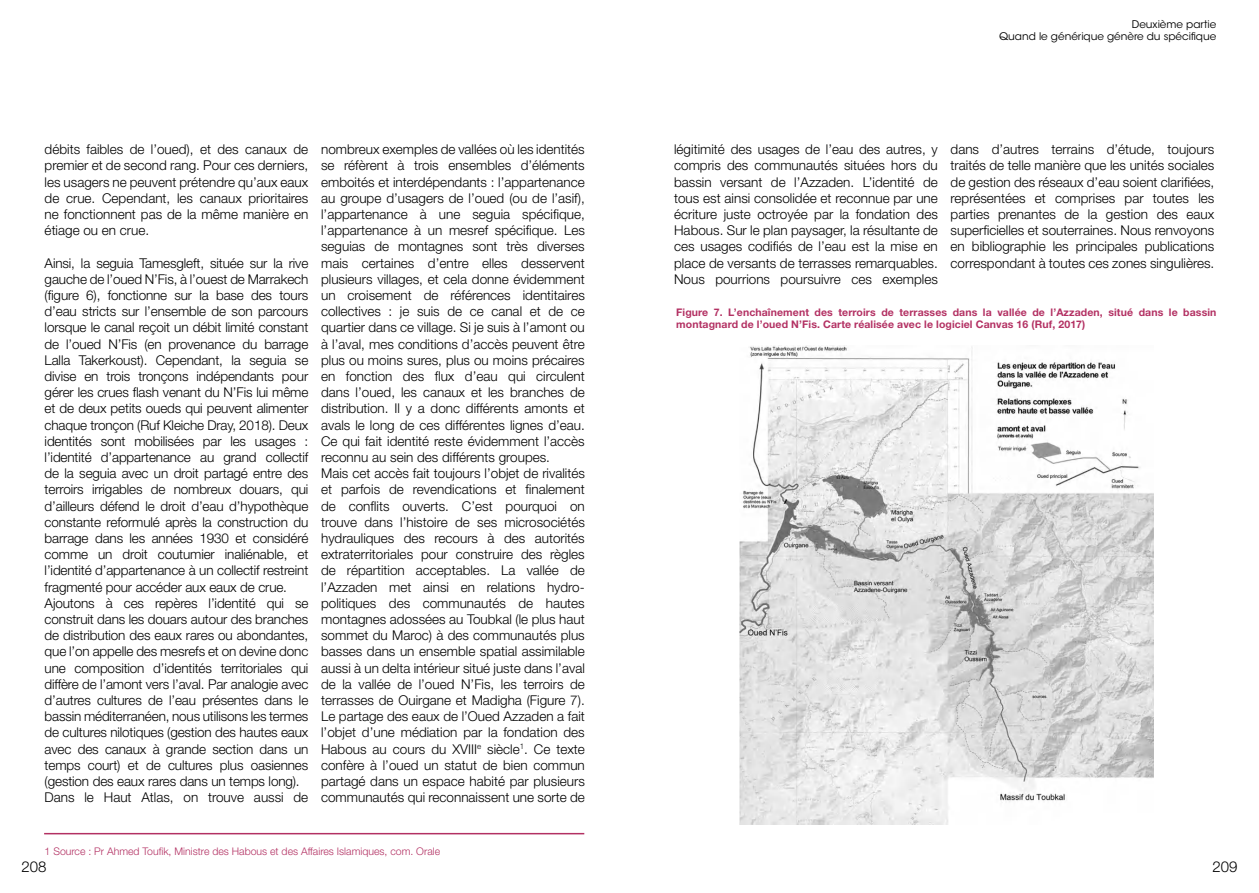
<style>
.page{position:relative;width:1259px;height:893px;background:#fff}
.page>*{position:absolute;margin:0;border:0;box-sizing:border-box;transform-origin:0 0}
.t1{font:300 15px "Helvetica Neue LT Std";color:#000}
.t2{font:300 13.5px/16.2px "Helvetica Neue LT Std";color:#000;text-align:justify}
.t3{font:700 10.5px/12.6px "Helvetica Neue LT Std";letter-spacing:.01em;color:#b33163}
.t4{font:300 10.5px "Helvetica Neue LT Std";color:#b33163}
.t5{font:10.5px/12.6px "ITC Avant Garde Std";color:#000;text-align:right}
</style>
<div class="page">
<hr style="left:44px;top:833px;width:540px;height:1px;background:#b33163">
<img style="left:739px;top:346px;width:414px;height:479px">
<p class="t5" style="left:999px;top:18px;width:219px">Deuxième partie<br>Quand le générique génère du spécifique</p>
<p class="t2" style="left:45px;top:141px;width:265px">débits faibles de l’oued), et des canaux de premier et de second rang. Pour ces derniers, les usagers ne peuvent prétendre qu’aux eaux de crue. Cependant, les canaux prioritaires ne fonctionnent pas de la même manière en étiage ou en crue.</p>
<p class="t2" style="left:45px;top:254px;width:265px;text-align:left">Ainsi, la seguia Tamesgleft, située sur la rive gauche de l’oued N’Fis, à l’ouest de Marrakech (figure 6), fonctionne sur la base des tours d’eau stricts sur l’ensemble de son parcours lorsque le canal reçoit un débit limité constant de l’oued N’Fis (en provenance du barrage Lalla Takerkoust). Cependant, la seguia se divise en trois tronçons indépendants pour gérer les crues flash venant du N’Fis lui même et de deux petits oueds qui peuvent alimenter chaque tronçon (Ruf Kleiche Dray, 2018). Deux identités sont mobilisées par les usages : l’identité d’appartenance au grand collectif de la seguia avec un droit partagé entre des terroirs irrigables de nombreux douars, qui d’ailleurs défend le droit d’eau d’hypothèque constante reformulé après la construction du barrage dans les années 1930 et considéré comme un droit coutumier inaliénable, et l’identité d’appartenance à un collectif restreint fragmenté pour accéder aux eaux de crue.<br>Ajoutons à ces repères l’identité qui se construit dans les douars autour des branches de distribution des eaux rares ou abondantes, que l’on appelle des mesrefs et on devine donc une composition d’identités territoriales qui diffère de l’amont vers l’aval. Par analogie avec d’autres cultures de l’eau présentes dans le bassin méditerranéen, nous utilisons les termes de cultures nilotiques (gestion des hautes eaux avec des canaux à grande section dans un temps court) et de cultures plus oasiennes (gestion des eaux rares dans un temps long).<br>Dans le Haut Atlas, on trouve aussi de</p>
<p class="t2" style="left:321px;top:141px;width:265px;text-align:left">nombreux exemples de vallées où les identités se réfèrent à trois ensembles d’éléments emboités et interdépendants : l’appartenance au groupe d’usagers de l’oued (ou de l’asif), l’appartenance à une seguia spécifique, l’appartenance à un mesref spécifique. Les seguias de montagnes sont très diverses mais certaines d’entre elles desservent plusieurs villages, et cela donne évidemment un croisement de références identitaires collectives : je suis de ce canal et de ce quartier dans ce village. Si je suis à l’amont ou à l’aval, mes conditions d’accès peuvent être plus ou moins sures, plus ou moins précaires en fonction des flux d’eau qui circulent dans l’oued, les canaux et les branches de distribution. Il y a donc différents amonts et avals le long de ces différentes lignes d’eau.<br>Ce qui fait identité reste évidemment l’accès reconnu au sein des différents groupes.<br>Mais cet accès fait toujours l’objet de rivalités et parfois de revendications et finalement de conflits ouverts. C’est pourquoi on trouve dans l’histoire de ses microsociétés hydrauliques des recours à des autorités extraterritoriales pour construire des règles de répartition acceptables. La vallée de l’Azzaden met ainsi en relations hydro&shy;politiques des communautés de hautes montagnes adossées au Toubkal (le plus haut sommet du Maroc) à des communautés plus basses dans un ensemble spatial assimilable aussi à un delta intérieur situé juste dans l’aval de la vallée de l’oued N’Fis, les terroirs de terrasses de Ouirgane et Madigha (Figure 7).<br>Le partage des eaux de l’Oued Azzaden a fait l’objet d’une médiation par la fondation des Habous au cours du XVIII<sup>e</sup> siècle<sup>1</sup>. Ce texte confère à l’oued un statut de bien commun partagé dans un espace habité par plusieurs communautés qui reconnaissent une sorte de</p>
<p class="t2" style="left:950px;top:141px;width:265px">dans d’autres terrains d’étude, toujours traités de telle manière que les unités sociales de gestion des réseaux d’eau soient clarifiées, représentées et comprises par toutes les parties prenantes de la gestion des eaux superficielles et souterraines. Nous renvoyons en bibliographie les principales publications correspondant à toutes ces zones singulières.</p>
<p class="t2" style="left:674px;top:141px;width:265px">légitimité des usages de l’eau des autres, y compris des communautés situées hors du bassin versant de l’Azzaden. L’identité de tous est ainsi consolidée et reconnue par une écriture juste octroyée par la fondation des Habous. Sur le plan paysager, la résultante de ces usages codifiés de l’eau est la mise en place de versants de terrasses remarquables.<br>Nous pourrions poursuivre ces exemples</p>
<p class="t3" style="left:676px;top:305px;width:542px">Figure 7. L’enchaînement des terroirs de terrasses dans la vallée de l’Azzaden, situé dans le bassin montagnard de l’oued N’Fis. Carte réalisée avec le logiciel Canvas 16 (Ruf, 2017)</p>
<p class="t4" style="left:45px;top:844px;width:397px">1 Source : Pr Ahmed Toufik, Ministre des Habous et des Affaires Islamiques, com. Orale</p>
<p class="t1" style="left:22px;top:857px;width:27px">208</p>
<p class="t1" style="left:1212px;top:857px;width:27px">209</p>
</div>
